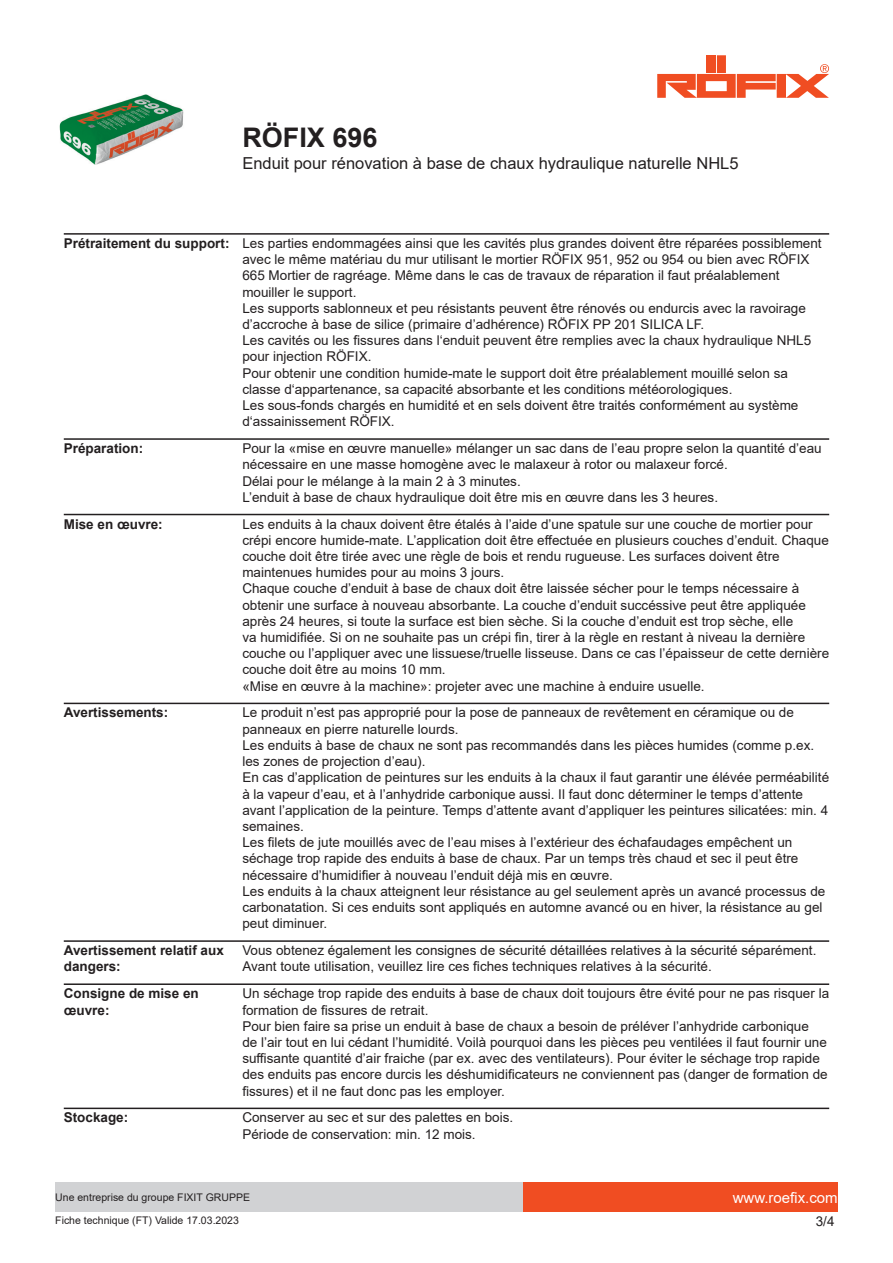
<style>
.page{position:relative;width:893px;height:1263px;background:#fff}
.page>*{position:absolute;margin:0;border:0;box-sizing:border-box;transform-origin:0 0}
.t1{font:700 27px "Arial";color:#231f20}
.t2{font:16.5px "Arial";color:#231f20}
.t3{font:15px "Arial";color:#fff}
.t4{font:13.5px/16.2px "Arial";color:#231f20}
.t5{font:700 13.5px/16.2px "Arial";color:#231f20}
.t6{font:10.5px "Arial";color:#231f20}
.s1{font-weight:700}
</style>
<div class="page">
<img style="left:59px;top:95px;width:125px;height:70px">
<div style="left:717px;top:55px;width:9px;height:18px;background:#f04d22"></div>
<div style="left:707px;top:55px;width:9px;height:18px;background:#f04d22"></div>
<svg style="left:657px;top:64px;width:172px;height:34px"></svg>
<div style="left:523px;top:1182px;width:315px;height:30px;background:#f04d22"></div>
<div style="left:55px;top:1182px;width:468px;height:30px;background:#d1d2d4"></div>
<hr style="left:64px;top:233px;width:765px;height:2px;background:#231f20">
<hr style="left:64px;top:438px;width:765px;height:2px;background:#231f20">
<hr style="left:64px;top:514px;width:765px;height:1px;background:#231f20">
<hr style="left:64px;top:703px;width:765px;height:1px;background:#231f20">
<hr style="left:64px;top:940px;width:765px;height:2px;background:#231f20">
<hr style="left:64px;top:983px;width:765px;height:2px;background:#231f20">
<hr style="left:64px;top:1107px;width:765px;height:2px;background:#231f20">
<h1 class="t1" style="left:242px;top:119px;width:137px">RÖFIX 696</h1>
<p class="t2" style="left:242px;top:152px;width:498px">Enduit pour rénovation à base de chaux hydraulique naturelle NHL5</p>
<p class="t4" style="left:242px;top:235px;width:581px;text-indent:-179px"><span class="s1">Prétraitement du support:</span> Les parties endommagées ainsi que les cavités plus grandes doivent être réparées possiblement avec le même matériau du mur utilisant le mortier RÖFIX 951, 952 ou 954 ou bien avec RÖFIX 665 Mortier de ragréage. Même dans le cas de travaux de réparation il faut préalablement mouiller le support.<br>Les supports sablonneux et peu résistants peuvent être rénovés ou endurcis avec la ravoirage d’accroche à base de silice (primaire d’adhérence) RÖFIX PP 201 SILICA LF.<br>Les cavités ou les fissures dans l‘enduit peuvent être remplies avec la chaux hydraulique NHL5 pour injection RÖFIX.<br>Pour obtenir une condition humide-mate le support doit être préalablement mouillé selon sa classe d‘appartenance, sa capacité absorbante et les conditions météorologiques.<br>Les sous-fonds chargés en humidité et en sels doivent être traités conformément au système d‘assainissement RÖFIX.</p>
<p class="t5" style="left:64px;top:440px;width:81px">Préparation:</p>
<p class="t4" style="left:242px;top:440px;width:581px">Pour la «mise en œuvre manuelle» mélanger un sac dans de l’eau propre selon la quantité d’eau nécessaire en une masse homogène avec le malaxeur à rotor ou malaxeur forcé.<br>Délai pour le mélange à la main 2 à 3 minutes.<br>L’enduit à base de chaux hydraulique doit être mis en œuvre dans les 3 heures.</p>
<p class="t5" style="left:64px;top:516px;width:101px">Mise en œuvre:</p>
<p class="t4" style="left:242px;top:516px;width:588px">Les enduits à la chaux doivent être étalés à l’aide d’une spatule sur une couche de mortier pour crépi encore humide-mate. L’application doit être effectuée en plusieurs couches d’enduit. Chaque couche doit être tirée avec une règle de bois et rendu rugueuse. Les surfaces doivent être maintenues humides pour au moins 3 jours.<br>Chaque couche d’enduit à base de chaux doit être laissée sécher pour le temps nécessaire à obtenir une surface à nouveau absorbante. La couche d’enduit succéssive peut être appliquée après 24 heures, si toute la surface est bien sèche. Si la couche d’enduit est trop sèche, elle<br>va humidifiée. Si on ne souhaite pas un crépi fin, tirer à la règle en restant à niveau la dernière couche ou l’appliquer avec une lissuese/truelle lisseuse. Dans ce cas l’épaisseur de cette dernière couche doit être au moins 10 mm.<br>«Mise en œuvre à la machine»: projeter avec une machine à enduire usuelle.</p>
<p class="t5" style="left:64px;top:705px;width:106px">Avertissements:</p>
<p class="t4" style="left:242px;top:704px;width:588px">Le produit n’est pas approprié pour la pose de panneaux de revêtement en céramique ou de panneaux en pierre naturelle lourds.<br>Les enduits à base de chaux ne sont pas recommandés dans les pièces humides (comme p.ex. les zones de projection d’eau).<br>En cas d’application de peintures sur les enduits à la chaux il faut garantir une élévée perméabilité à la vapeur d’eau, et à l’anhydride carbonique aussi. Il faut donc déterminer le temps d’attente avant l’application de la peinture. Temps d’attente avant d’appliquer les peintures silicatées: min. 4 semaines.<br>Les filets de jute mouillés avec de l’eau mises à l’extérieur des échafaudages empêchent un séchage trop rapide des enduits à base de chaux. Par un temps très chaud et sec il peut être nécessaire d’humidifier à nouveau l’enduit déjà mis en œuvre.<br>Les enduits à la chaux atteignent leur résistance au gel seulement après un avancé processus de carbonatation. Si ces enduits sont appliqués en automne avancé ou en hiver, la résistance au gel peut diminuer.</p>
<p class="t5" style="left:64px;top:942px;width:162px">Avertissement relatif aux dangers:</p>
<p class="t4" style="left:242px;top:942px;width:576px">Vous obtenez également les consignes de sécurité détaillées relatives à la sécurité séparément.<br>Avant toute utilisation, veuillez lire ces fiches techniques relatives à la sécurité.</p>
<p class="t5" style="left:64px;top:985px;width:137px">Consigne de mise en œuvre:</p>
<p class="t4" style="left:242px;top:985px;width:588px">Un séchage trop rapide des enduits à base de chaux doit toujours être évité pour ne pas risquer la formation de fissures de retrait.<br>Pour bien faire sa prise un enduit à base de chaux a besoin de préléver l’anhydride carbonique<br>de l’air tout en lui cédant l’humidité. Voilà pourquoi dans les pièces peu ventilées il faut fournir une suffisante quantité d’air fraiche (par ex. avec des ventilateurs). Pour éviter le séchage trop rapide des enduits pas encore durcis les déshumidificateurs ne conviennent pas (danger de formation de fissures) et il ne faut donc pas les employer.</p>
<p class="t5" style="left:64px;top:1110px;width:66px">Stockage:</p>
<p class="t4" style="left:242px;top:1109px;width:272px">Conserver au sec et sur des palettes en bois.<br>Période de conservation: min. 12 mois.</p>
<p class="t6" style="left:55px;top:1190px;width:196px">Une entreprise du groupe FIXIT GRUPPE</p>
<p class="t3" style="left:733px;top:1187px;width:107px">www.roefix.com</p>
<p class="t6" style="left:55px;top:1213px;width:185px">Fiche technique (FT) Valide 17.03.2023</p>
<p class="t4" style="left:816px;top:1213px;width:20px">3/4</p>
</div>
